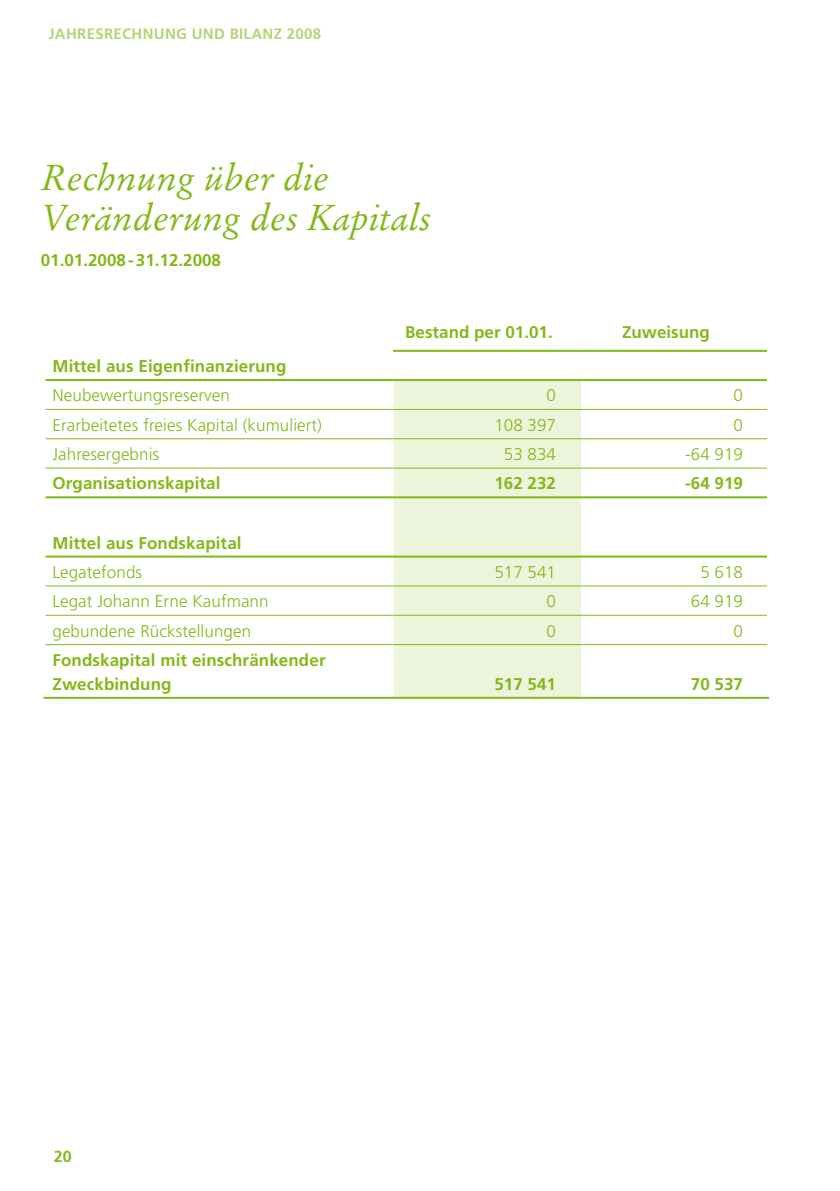
<style>
.page{position:relative;width:840px;height:1191px;background:#fff}
.page>*{position:absolute;margin:0;border:0;box-sizing:border-box;transform-origin:0 0}
.t1{font:italic 36px/40px "Stempel Garamond";color:#84b819}
.t2{font:700 17px/24px "Frutiger";letter-spacing:.005em;color:#84b819}
.t3{font:300 17px "Frutiger";letter-spacing:.005em;color:#84b819}
.t4{font:700 16px "Frutiger";color:#84b819}
.t5{font:700 15px "Frutiger";letter-spacing:.02em;color:#b5d475}
</style>
<div class="page">
<div style="left:394px;top:381px;width:186px;height:316px;background:#edf4dc"></div>
<hr style="left:45px;top:409px;width:349px;height:1px;background:#84b819">
<hr style="left:394px;top:409px;width:186px;height:1px;background:#84b819">
<hr style="left:580px;top:409px;width:186px;height:1px;background:#84b819">
<hr style="left:45px;top:585px;width:349px;height:1px;background:#84b819">
<hr style="left:394px;top:585px;width:186px;height:1px;background:#84b819">
<hr style="left:580px;top:585px;width:186px;height:1px;background:#84b819">
<hr style="left:45px;top:615px;width:349px;height:1px;background:#84b819">
<hr style="left:394px;top:615px;width:186px;height:1px;background:#84b819">
<hr style="left:580px;top:615px;width:186px;height:1px;background:#84b819">
<hr style="left:45px;top:438px;width:349px;height:1px;background:#84b819">
<hr style="left:394px;top:438px;width:186px;height:1px;background:#84b819">
<hr style="left:580px;top:438px;width:186px;height:1px;background:#84b819">
<hr style="left:45px;top:467px;width:349px;height:1px;background:#84b819">
<hr style="left:394px;top:467px;width:186px;height:1px;background:#84b819">
<hr style="left:580px;top:467px;width:186px;height:1px;background:#84b819">
<hr style="left:45px;top:644px;width:349px;height:1px;background:#84b819">
<hr style="left:394px;top:644px;width:186px;height:1px;background:#84b819">
<hr style="left:580px;top:644px;width:186px;height:1px;background:#84b819">
<hr style="left:45px;top:496px;width:349px;height:2px;background:#84b819">
<hr style="left:394px;top:496px;width:186px;height:2px;background:#84b819">
<hr style="left:580px;top:496px;width:186px;height:2px;background:#84b819">
<hr style="left:43px;top:697px;width:351px;height:2px;background:#84b819">
<hr style="left:394px;top:697px;width:186px;height:2px;background:#84b819">
<hr style="left:580px;top:697px;width:188px;height:2px;background:#84b819">
<hr style="left:45px;top:379px;width:349px;height:2px;background:#84b819">
<hr style="left:394px;top:379px;width:186px;height:2px;background:#84b819">
<hr style="left:580px;top:379px;width:186px;height:2px;background:#84b819">
<hr style="left:45px;top:555px;width:349px;height:2px;background:#84b819">
<hr style="left:394px;top:555px;width:186px;height:2px;background:#84b819">
<hr style="left:580px;top:555px;width:186px;height:2px;background:#84b819">
<hr style="left:393px;top:350px;width:187px;height:2px;background:#84b819">
<hr style="left:580px;top:350px;width:186px;height:2px;background:#84b819">
<p class="t5" style="left:49px;top:25px;width:274px">Jah resrech nung und Bilanz 2008</p>
<h1 class="t1" style="left:41px;top:158px;width:392px">Rechnung über die<br>Veränderung des Kapitals</h1>
<p class="t2" style="left:41px;top:248px;width:182px">01.01.2008-31.12.2008</p>
<p class="t2" style="left:405px;top:320px;width:149px">Bestand per 01.01.</p>
<p class="t2" style="left:621px;top:320px;width:89px">Zuweisung</p>
<p class="t2" style="left:52px;top:354px;width:235px">M ittel aus Eigenfinanzierung</p>
<p class="t3" style="left:52px;top:386px;width:179px">Neubewertungsreserven</p>
<p class="t3" style="left:546px;top:386px;width:11px">0</p>
<p class="t3" style="left:733px;top:386px;width:11px">0</p>
<p class="t3" style="left:52px;top:415px;width:271px">Erarbeitetes freies Kapital (kumuliert)</p>
<p class="t3" style="left:494px;top:415px;width:63px">108 397</p>
<p class="t3" style="left:733px;top:415px;width:11px">0</p>
<p class="t3" style="left:52px;top:444px;width:108px">Jahresergebnis</p>
<p class="t3" style="left:503px;top:444px;width:53px">53 834</p>
<p class="t3" style="left:685px;top:444px;width:59px">-64 919</p>
<p class="t2" style="left:52px;top:471px;width:169px">Organisationskapital</p>
<p class="t2" style="left:494px;top:471px;width:63px">162 232</p>
<p class="t2" style="left:685px;top:471px;width:59px">-64 919</p>
<p class="t2" style="left:52px;top:530px;width:190px">M ittel aus Fondskapital</p>
<p class="t3" style="left:52px;top:562px;width:91px">Legatefonds</p>
<p class="t3" style="left:494px;top:562px;width:63px">517 541</p>
<p class="t3" style="left:700px;top:562px;width:44px">5 618</p>
<p class="t3" style="left:52px;top:592px;width:217px">Legat Johann Erne Kaufmann</p>
<p class="t3" style="left:546px;top:592px;width:11px">0</p>
<p class="t3" style="left:690px;top:592px;width:53px">64 919</p>
<p class="t3" style="left:52px;top:621px;width:200px">gebundene Rückstellungen</p>
<p class="t3" style="left:546px;top:621px;width:11px">0</p>
<p class="t3" style="left:733px;top:621px;width:11px">0</p>
<p class="t2" style="left:52px;top:648px;width:274px">Fondskapital mit einschränkender<br>Zweckbindung</p>
<p class="t2" style="left:494px;top:672px;width:63px">517 541</p>
<p class="t2" style="left:690px;top:672px;width:53px">70 537</p>
<p class="t4" style="left:54px;top:1147px;width:19px">20</p>
</div>
